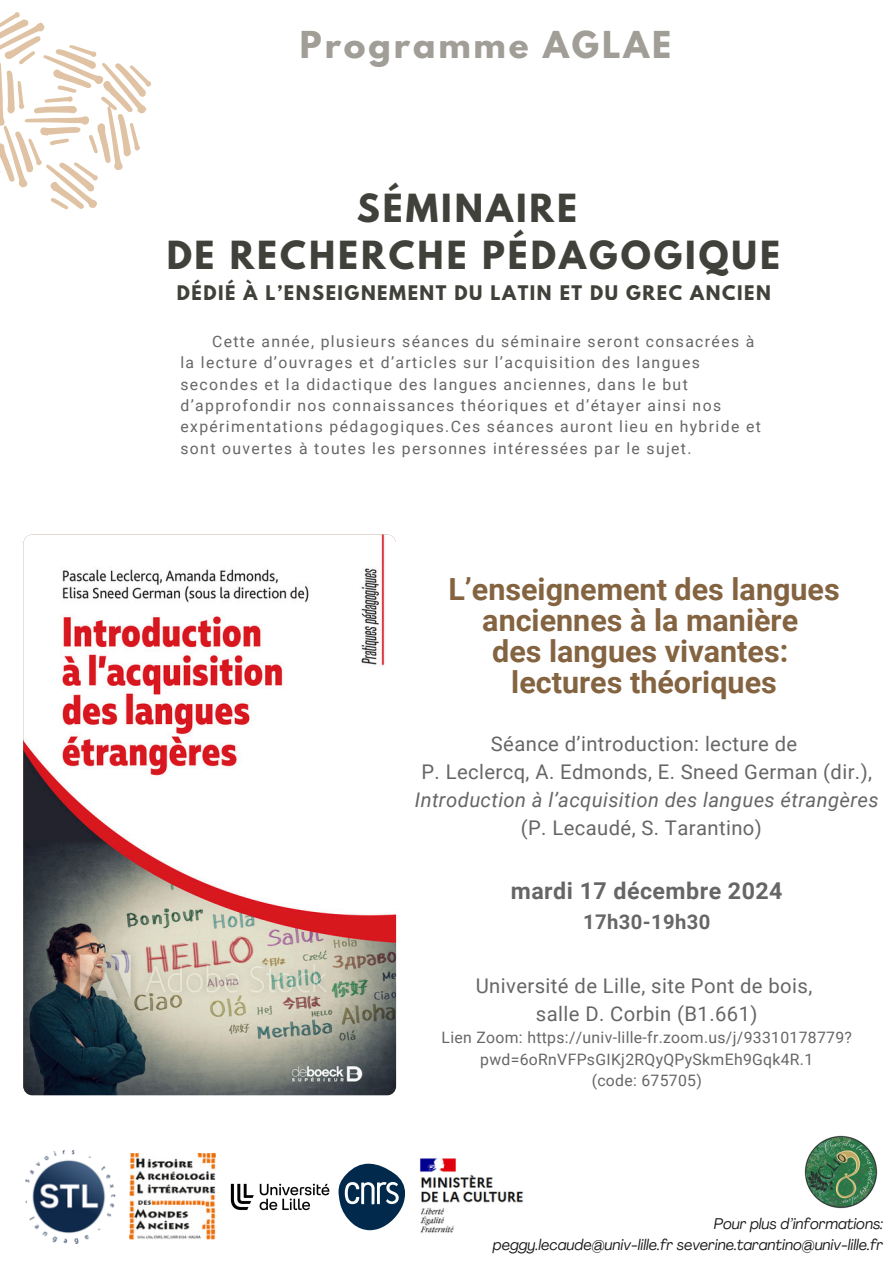
<style>
.page{position:relative;width:894px;height:1264px;background:#fff}
.page>*{position:absolute;margin:0;border:0;box-sizing:border-box;transform-origin:0 0}
.t1{font:700 34.35px/47.2px "League Spartan";letter-spacing:.085em;color:#373731;text-align:center}
.t2{font:700 32.85px "League Spartan";letter-spacing:.085em;color:#a09e96}
.t3{font:700 30.45px/31.2px "Roboto";color:#846341;text-align:center}
.t4{font:700 23.25px "Roboto";letter-spacing:.02em;color:#666}
.t5{font:20.25px/28.2px "Roboto";letter-spacing:.02em;color:#666;text-align:center}
.t6{font:700 20.25px "Roboto";letter-spacing:.02em;color:#666}
.t7{font:700 17.85px "League Spartan";letter-spacing:.085em;color:#373731}
.t8{font:15.75px/21.3px "Roboto";letter-spacing:.09em;color:#666}
.t9{font:15.75px/21.3px "Roboto";letter-spacing:.02em;color:#666;text-align:center}
.t10{font:italic 15.3px/20.9px "Agrandir";color:#000;text-align:right}
.s1{font-style:italic}
</style>
<div class="page">
<svg style="left:0;top:12px;width:151px;height:197px"></svg>
<img style="left:25px;top:1149px;width:91px;height:94px">
<img style="left:130px;top:1153px;width:85px;height:86px">
<img style="left:230px;top:1183px;width:100px;height:28px">
<svg style="left:338px;top:1163px;width:67px;height:67px"></svg>
<img style="left:420px;top:1158px;width:104px;height:75px">
<img style="left:804px;top:1135px;width:73px;height:73px">
<img style="left:23px;top:534px;width:373px;height:561px;border-radius:9px">
<p class="t2" style="left:300px;top:29px;width:372px">Programme AGLAE</p>
<h1 class="t1" style="left:166px;top:189px;width:615px">SÉMINAIRE<br>DE RECHERCHE PÉDAGOGIQUE</h1>
<p class="t7" style="left:177px;top:283px;width:595px">DÉDIÉ À L’ENSEIGNEMENT DU LATIN ET DU GREC ANCIEN</p>
<p class="t8" style="left:180px;top:331px;width:581px;text-indent:32px">Cette année, plusieurs séances du séminaire seront consacrées à la lecture d’ouvrages et d’articles sur l’acquisition des langues secondes et la didactique des langues anciennes, dans le but d’approfondir nos connaissances théoriques et d’étayer ainsi nos expérimentations pédagogiques.Ces séances auront lieu en hybride et sont ouvertes à toutes les personnes intéressées par le sujet.</p>
<h2 class="t3" style="left:448px;top:573px;width:393px">L’enseignement des langues anciennes à la manière<br>des langues vivantes: lectures théoriques</h2>
<p class="t5" style="left:415px;top:729px;width:465px">Séance d’introduction: lecture de<br>P. Leclercq, A. Edmonds, E. Sneed German (dir.), <span class="s1">Introduction à l’acquisition des langues étrangères </span>(P. Lecaudé, S. Tarantino)</p>
<h1 class="t4" style="left:510px;top:877px;width:273px">mardi 17 décembre 2024</h1>
<h1 class="t6" style="left:583px;top:909px;width:129px">17h30-19h30</h1>
<h4 class="t5" style="left:475px;top:971px;width:338px">Université de Lille, site Pont de bois,</h4>
<p class="t5" style="left:536px;top:999px;width:223px">salle D. Corbin (B1.661)</p>
<p class="t9" style="left:441px;top:1027px;width:411px">Lien Zoom: https://univ-lille-fr.zoom.us/j/93310178779? pwd=6oRnVFPsGIKj2RQyQPySkmEh9Gqk4R.1</p>
<h1 class="t9" style="left:591px;top:1070px;width:112px">(code: 675705)</h1>
<p class="t10" style="left:493px;top:1215px;width:391px">Pour plus d’informations:<br>peggy.lecaude@univ-lille.fr severine.tarantino@univ-lille.fr</p>
</div>
